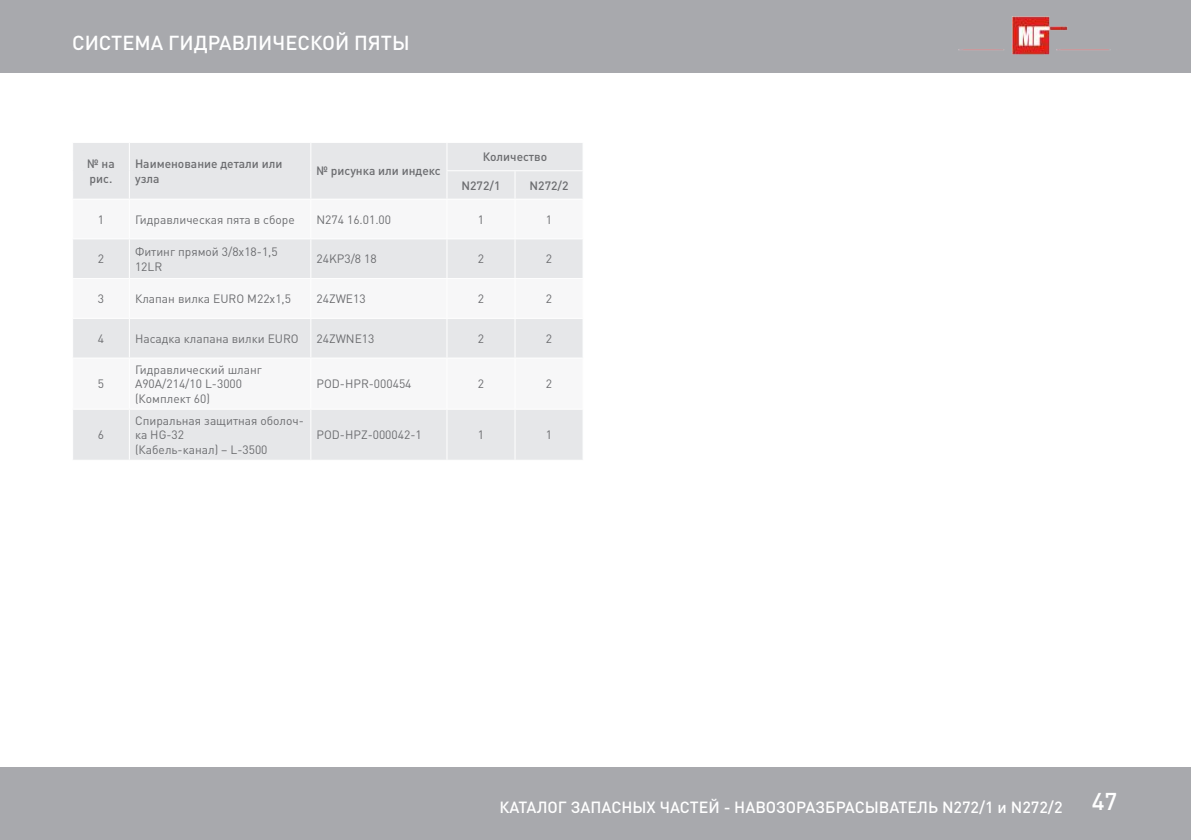
<style>
.page{position:relative;width:1191px;height:840px;background:#fff}
.page>*{position:absolute;margin:0;border:0;box-sizing:border-box;transform-origin:0 0}
.t1{font:500 20px "DIN Pro";color:#fff}
.t2{font:500 16px "DIN Pro";color:#fff}
.t3{font:12px/14.4px "DIN Pro";color:#6c6d70}
.t4{font:500 12px/14.4px "DIN Pro";color:#6c6d70}
.s1{font-size:24px}
</style>
<div class="page">
<div style="left:0;top:0;width:1191px;height:72px;background:#a8a9ad"></div>
<div style="left:0;top:767px;width:1191px;height:72px;background:#a8a9ad"></div>
<img style="left:958px;top:16px;width:153px;height:39px">
<div style="left:73px;top:143px;width:509px;height:316px;background:#e6e7e9"></div>
<svg style="left:73px;top:199px;width:509px;height:209px"></svg>
<svg style="left:129px;top:143px;width:1px;height:55px"></svg>
<svg style="left:310px;top:143px;width:1px;height:55px"></svg>
<hr style="left:446px;top:170px;width:69px;height:1px;background:#fff">
<svg style="left:446px;top:143px;width:1px;height:55px"></svg>
<hr style="left:515px;top:170px;width:68px;height:1px;background:#fff">
<svg style="left:514px;top:171px;width:1px;height:27px"></svg>
<svg style="left:582px;top:143px;width:1px;height:55px"></svg>
<hr style="left:72px;top:198px;width:57px;height:1px;background:#fff">
<hr style="left:129px;top:198px;width:182px;height:1px;background:#fff">
<hr style="left:129px;top:199px;width:1px;height:39px;background:#fff">
<hr style="left:311px;top:198px;width:136px;height:1px;background:#fff">
<hr style="left:310px;top:199px;width:1px;height:39px;background:#fff">
<hr style="left:447px;top:198px;width:68px;height:1px;background:#fff">
<hr style="left:446px;top:199px;width:1px;height:39px;background:#fff">
<hr style="left:515px;top:198px;width:68px;height:1px;background:#fff">
<hr style="left:514px;top:199px;width:1px;height:39px;background:#fff">
<hr style="left:72px;top:238px;width:57px;height:1px;background:#fff">
<hr style="left:129px;top:238px;width:182px;height:1px;background:#fff">
<hr style="left:129px;top:239px;width:1px;height:39px;background:#fff">
<hr style="left:311px;top:238px;width:136px;height:1px;background:#fff">
<hr style="left:310px;top:239px;width:1px;height:39px;background:#fff">
<hr style="left:447px;top:238px;width:68px;height:1px;background:#fff">
<hr style="left:446px;top:239px;width:1px;height:39px;background:#fff">
<hr style="left:515px;top:238px;width:68px;height:1px;background:#fff">
<hr style="left:514px;top:239px;width:1px;height:39px;background:#fff">
<hr style="left:72px;top:278px;width:57px;height:1px;background:#fff">
<hr style="left:129px;top:278px;width:182px;height:1px;background:#fff">
<hr style="left:129px;top:279px;width:1px;height:38px;background:#fff">
<hr style="left:311px;top:278px;width:136px;height:1px;background:#fff">
<hr style="left:310px;top:279px;width:1px;height:38px;background:#fff">
<hr style="left:447px;top:278px;width:68px;height:1px;background:#fff">
<hr style="left:446px;top:279px;width:1px;height:38px;background:#fff">
<hr style="left:515px;top:278px;width:68px;height:1px;background:#fff">
<hr style="left:514px;top:279px;width:1px;height:38px;background:#fff">
<hr style="left:72px;top:317px;width:57px;height:1px;background:#fff">
<hr style="left:129px;top:317px;width:182px;height:1px;background:#fff">
<hr style="left:129px;top:318px;width:1px;height:39px;background:#fff">
<hr style="left:311px;top:317px;width:136px;height:1px;background:#fff">
<hr style="left:310px;top:318px;width:1px;height:39px;background:#fff">
<hr style="left:447px;top:317px;width:68px;height:1px;background:#fff">
<hr style="left:446px;top:318px;width:1px;height:39px;background:#fff">
<hr style="left:515px;top:317px;width:68px;height:1px;background:#fff">
<hr style="left:514px;top:318px;width:1px;height:39px;background:#fff">
<hr style="left:72px;top:357px;width:57px;height:1px;background:#fff">
<hr style="left:129px;top:357px;width:182px;height:1px;background:#fff">
<hr style="left:129px;top:358px;width:1px;height:50px;background:#fff">
<hr style="left:311px;top:357px;width:136px;height:1px;background:#fff">
<hr style="left:310px;top:358px;width:1px;height:50px;background:#fff">
<hr style="left:447px;top:357px;width:68px;height:1px;background:#fff">
<hr style="left:446px;top:358px;width:1px;height:50px;background:#fff">
<hr style="left:515px;top:357px;width:68px;height:1px;background:#fff">
<hr style="left:514px;top:358px;width:1px;height:50px;background:#fff">
<hr style="left:72px;top:408px;width:57px;height:1px;background:#fff">
<hr style="left:129px;top:408px;width:182px;height:1px;background:#fff">
<hr style="left:129px;top:409px;width:1px;height:50px;background:#fff">
<hr style="left:311px;top:408px;width:136px;height:1px;background:#fff">
<hr style="left:310px;top:409px;width:1px;height:50px;background:#fff">
<hr style="left:447px;top:408px;width:68px;height:1px;background:#fff">
<hr style="left:446px;top:409px;width:1px;height:50px;background:#fff">
<hr style="left:515px;top:408px;width:68px;height:1px;background:#fff">
<hr style="left:514px;top:409px;width:1px;height:50px;background:#fff">
<h1 class="t1" style="left:72px;top:29px;width:339px">СИСТЕМА ГИДРАВЛИЧЕСКОЙ ПЯТЫ</h1>
<p class="t4" style="left:87px;top:156px;width:29px">№ на рис.</p>
<p class="t4" style="left:135px;top:156px;width:149px">Наименование детали или узла</p>
<p class="t4" style="left:316px;top:163px;width:126px">№ рисунка или индекс</p>
<p class="t4" style="left:483px;top:149px;width:66px">Количество</p>
<p class="t4" style="left:461px;top:177px;width:40px">N272/1</p>
<p class="t4" style="left:529px;top:177px;width:40px">N272/2</p>
<p class="t3" style="left:98px;top:211px;width:8px">1</p>
<p class="t3" style="left:135px;top:211px;width:161px">Гидравлическая пята в сборе</p>
<p class="t3" style="left:316px;top:211px;width:76px">N274 16.01.00</p>
<p class="t3" style="left:478px;top:211px;width:8px">1</p>
<p class="t3" style="left:546px;top:211px;width:8px">1</p>
<p class="t3" style="left:98px;top:251px;width:8px">2</p>
<p class="t3" style="left:135px;top:244px;width:144px">Фитинг прямой 3/8x18-1,5<br>12LR</p>
<p class="t3" style="left:316px;top:251px;width:62px">24KP3/8 18</p>
<p class="t3" style="left:478px;top:251px;width:8px">2</p>
<p class="t3" style="left:546px;top:251px;width:8px">2</p>
<p class="t3" style="left:98px;top:291px;width:8px">3</p>
<p class="t3" style="left:135px;top:291px;width:158px">Клапан вилка EURO M22x1,5</p>
<p class="t3" style="left:316px;top:291px;width:51px">24ZWE13</p>
<p class="t3" style="left:478px;top:291px;width:8px">2</p>
<p class="t3" style="left:546px;top:291px;width:8px">2</p>
<p class="t3" style="left:98px;top:330px;width:8px">4</p>
<p class="t3" style="left:135px;top:330px;width:165px">Насадка клапана вилки EURO</p>
<p class="t3" style="left:316px;top:330px;width:59px">24ZWNE13</p>
<p class="t3" style="left:478px;top:330px;width:8px">2</p>
<p class="t3" style="left:546px;top:330px;width:8px">2</p>
<p class="t3" style="left:98px;top:376px;width:8px">5</p>
<p class="t3" style="left:135px;top:361px;width:128px">Гидравлический шланг<br>A90A/214/10 L-3000 (Комплект 60)</p>
<p class="t3" style="left:316px;top:376px;width:97px">POD-HPR-000454</p>
<p class="t3" style="left:478px;top:376px;width:8px">2</p>
<p class="t3" style="left:546px;top:376px;width:8px">2</p>
<p class="t3" style="left:98px;top:427px;width:8px">6</p>
<p class="t3" style="left:135px;top:412px;width:170px">Спиральная защитная оболоч&shy;ка HG-32<br>(Кабель-канал) – L-3500</p>
<p class="t3" style="left:316px;top:427px;width:107px">POD-HPZ-000042-1</p>
<p class="t3" style="left:478px;top:427px;width:8px">1</p>
<p class="t3" style="left:546px;top:427px;width:8px">1</p>
<h2 class="t2" style="left:499px;top:795px;width:619px">КАТАЛОГ ЗАПАСНЫХ ЧАСТЕЙ - НАВОЗОРАЗБРАСЫВАТЕЛЬ N272/1 и N272/2 <span class="s1">47</span></h2>
</div>
